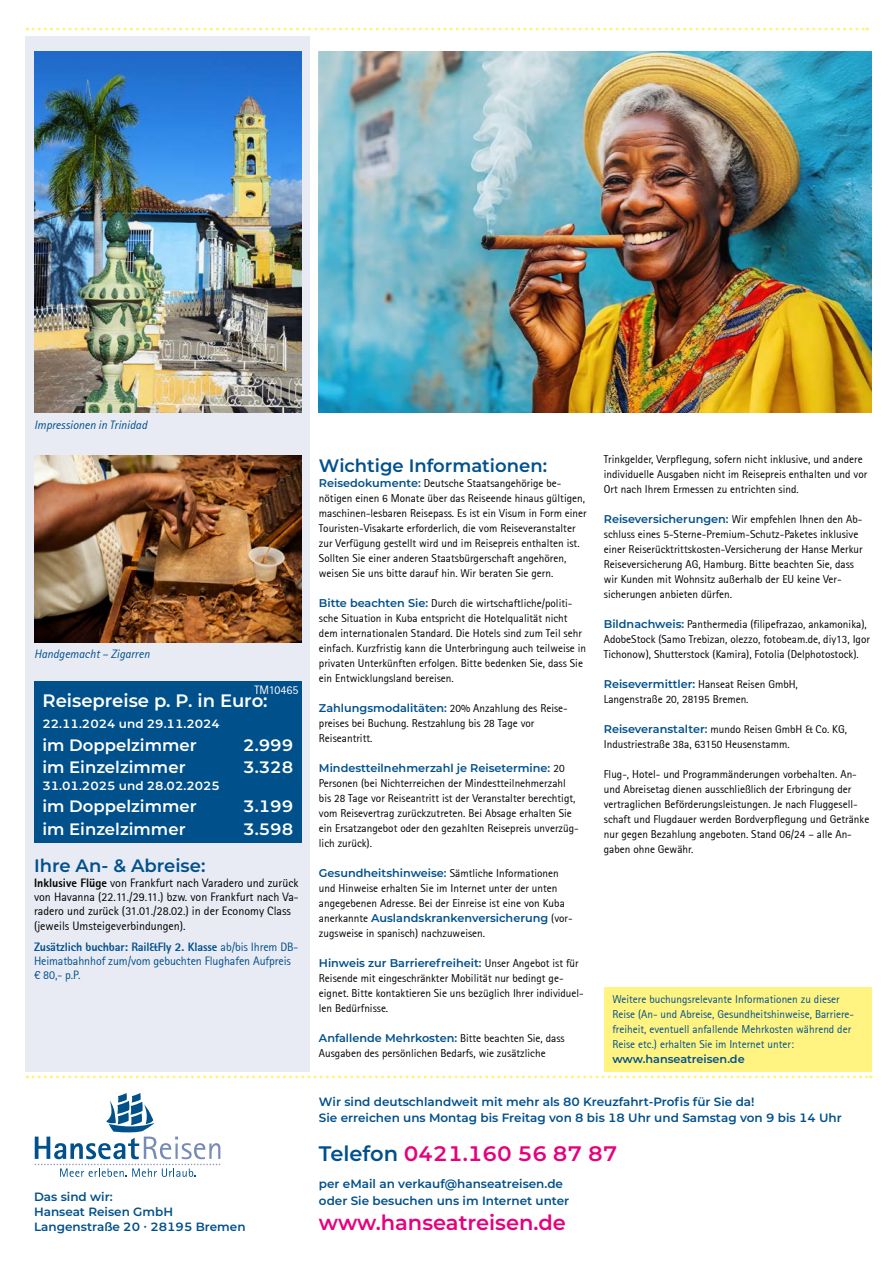
<style>
.page{position:relative;width:893px;height:1263px;background:#fff}
.page>*{position:absolute;margin:0;border:0;box-sizing:border-box;transform-origin:0 0}
.t1{font:600 21px "Montserrat";color:#e6007d}
.t2{font:600 18px "Montserrat";color:#00508c}
.t3{font:600 18px "Montserrat";color:#fff}
.t4{font:600 16.5px "Montserrat";color:#fff}
.t5{font:600 12px/15px "Montserrat";color:#00508c}
.t6{font:12px/14.4px "Rotis Sans Serif";color:#000}
.t7{font:12px/14.4px "Rotis Sans Serif";letter-spacing:-.01em;color:#00508c}
.t8{font:600 12px "Montserrat";color:#fff}
.t9{font:italic 12px "Rotis Sans Serif";color:#00508c}
.t10{font:12px "Rotis Sans Serif";color:#fff}
.t11{font:11.25px/15px "Rotis Sans Serif";color:#000}
.t12{font:600 11.25px "Montserrat";color:#00508c}
.t13{font:11.25px/15px "Rotis Sans Serif";color:#00508c}
.s1{font-weight:800}
.s2{font-family:"Montserrat";font-weight:600;color:#00508c}
.s3{font-family:"Rotis Sans Serif";font-weight:400;color:#000}
.s4{color:#00508c}
</style>
<div class="page">
<svg style="left:27px;top:28px;width:841px;height:3px"></svg>
<svg style="left:35px;top:1093px;width:185px;height:84px"></svg>
<svg style="left:27px;top:1075px;width:844px;height:3px"></svg>
<div style="left:604px;top:986px;width:268px;height:85px;background:#fff482"></div>
<div style="left:26px;top:36px;width:284px;height:1035px;background:#e9ebf4"></div>
<div style="left:34px;top:681px;width:268px;height:162px;background:#00508c"></div>
<img style="left:319px;top:51px;width:553px;height:361px">
<img style="left:34px;top:455px;width:268px;height:187px">
<img style="left:34px;top:51px;width:268px;height:361px">
<p class="t9" style="left:34px;top:418px;width:115px">Impressionen in Trinidad</p>
<p class="t9" style="left:34px;top:647px;width:117px">Handgemacht – Zigarren</p>
<p class="t10" style="left:254px;top:683px;width:45px">TM10465</p>
<h2 class="t3" style="left:43px;top:688px;width:227px">Reisepreise p. P. in Euro:</h2>
<p class="t8" style="left:43px;top:715px;width:179px">22.11.2024 und 29.11.2024</p>
<h3 class="t4" style="left:43px;top:733px;width:156px">im Doppelzimmer</h3>
<h3 class="t4" style="left:243px;top:733px;width:52px">2.999</h3>
<h3 class="t4" style="left:43px;top:756px;width:145px">im Einzelzimmer</h3>
<h3 class="t4" style="left:243px;top:756px;width:52px">3.328</h3>
<p class="t8" style="left:43px;top:777px;width:179px">31.01.2025 und 28.02.2025</p>
<h3 class="t4" style="left:43px;top:795px;width:156px">im Doppelzimmer</h3>
<h3 class="t4" style="left:243px;top:795px;width:52px">3.199</h3>
<h3 class="t4" style="left:43px;top:817px;width:145px">im Einzelzimmer</h3>
<h3 class="t4" style="left:243px;top:817px;width:52px">3.598</h3>
<h2 class="t2" style="left:34px;top:853px;width:173px">Ihre An- &amp; Abreise:</h2>
<p class="t6" style="left:34px;top:875px;width:266px"><span class="s1">Inklusive Flüge</span> von Frankfurt nach Varadero und zurück von Havanna (22.11./29.11.) bzw. von Frankfurt nach Va&shy;radero und zurück (31.01./28.02.) in der Economy Class (jeweils Umsteigeverbindungen).</p>
<p class="t7" style="left:34px;top:939px;width:266px"><span class="s1">Zusätzlich buchbar: Rail&amp;Fly 2. Klasse</span> ab/bis Ihrem DB-<br>Heimatbahnhof zum/vom gebuchten Flughafen Aufpreis € 80,- p.P.</p>
<p class="t5" style="left:34px;top:1189px;width:213px">Das sind wir:<br>Hanseat Reisen GmbH<br>Langenstraße 20 ∙ 28195 Bremen</p>
<h2 class="t2" style="left:319px;top:453px;width:230px">Wichtige Informationen:</h2>
<p class="t11" style="left:319px;top:476px;width:269px"><span class="s2">Reisedokumente:</span> Deutsche Staatsangehörige be&shy;nötigen einen 6 Monate über das Reiseende hinaus gültigen, maschinen-lesbaren Reisepass. Es ist ein Visum in Form einer Touristen-Visakarte erforderlich, die vom Reiseveranstalter zur Verfügung gestellt wird und im Reisepreis enthalten ist.<br>Sollten Sie einer anderen Staatsbürgerschaft angehören, weisen Sie uns bitte darauf hin. Wir beraten Sie gern.</p>
<p class="t11" style="left:319px;top:596px;width:269px"><span class="s2">Bitte beachten Sie:</span> Durch die wirtschaftliche/politi&shy;sche Situation in Kuba entspricht die Hotelqualität nicht dem internationalen Standard. Die Hotels sind zum Teil sehr einfach. Kurzfristig kann die Unterbringung auch teilweise in privaten Unterkünften erfolgen. Bitte bedenken Sie, dass Sie ein Entwicklungsland bereisen.</p>
<p class="t11" style="left:319px;top:701px;width:250px"><span class="s2">Zahlungsmodalitäten:</span> 20% Anzahlung des Reise&shy;preises bei Buchung. Restzahlung bis 28 Tage vor<br>Reiseantritt.</p>
<p class="t12" style="left:319px;top:760px;width:247px">Mindestteilnehmerzahl je Reisetermine: <span class="s3">20</span></p>
<p class="t11" style="left:319px;top:776px;width:261px">Personen (bei Nichterreichen der Mindestteilnehmerzahl bis 28 Tage vor Reiseantritt ist der Veranstalter berechtigt, vom Reisevertrag zurückzutreten. Bei Absage erhalten Sie ein Ersatzangebot oder den gezahlten Reisepreis unverzüg&shy;lich zurück).</p>
<p class="t11" style="left:319px;top:866px;width:247px"><span class="s2">Gesundheitshinweise:</span> Sämtliche Informationen und Hinweise erhalten Sie im Internet unter der unten angegebenen Adresse. Bei der Einreise ist eine von Kuba</p>
<p class="t12" style="left:319px;top:910px;width:255px"><span class="s3">anerkannte</span> Auslandskrankenversicherung <span class="s3">(vor-</span></p>
<p class="t11" style="left:319px;top:926px;width:168px">zugsweise in spanisch) nachzuweisen.</p>
<p class="t12" style="left:319px;top:955px;width:261px">Hinweis zur Barrierefreiheit: <span class="s3">Unser Angebot ist für</span></p>
<p class="t11" style="left:319px;top:971px;width:266px">Reisende mit eingeschränkter Mobilität nur bedingt ge&shy;eignet. Bitte kontaktieren Sie uns bezüglich Ihrer individuel&shy;len Bedürfnisse.</p>
<p class="t12" style="left:319px;top:1030px;width:247px">Anfallende Mehrkosten: <span class="s3">Bitte beachten Sie, dass</span></p>
<p class="t11" style="left:319px;top:1046px;width:228px">Ausgaben des persönlichen Bedarfs, wie zusätzliche</p>
<p class="t11" style="left:604px;top:451px;width:265px">Trinkgelder, Verpflegung, sofern nicht inklusive, und andere individuelle Ausgaben nicht im Reisepreis enthalten und vor<br>Ort nach Ihrem Ermessen zu entrichten sind.</p>
<p class="t11" style="left:604px;top:511px;width:260px"><span class="s2">Reiseversicherungen:</span> Wir empfehlen Ihnen den Ab&shy;schluss eines 5-Sterne-Premium-Schutz-Paketes inklusive einer Reiserücktrittskosten-Versicherung der Hanse Merkur Reiseversicherung AG, Hamburg. Bitte beachten Sie, dass wir Kunden mit Wohnsitz außerhalb der EU keine Ver&shy;sicherungen anbieten dürfen.</p>
<p class="t11" style="left:604px;top:616px;width:268px"><span class="s2">Bildnachweis:</span> Panthermedia (filipefrazao, ankamonika),<br>AdobeStock (Samo Trebizan, olezzo, fotobeam.de, diy13, Igor<br>Tichonow), Shutterstock (Kamira), Fotolia (Delphotostock).</p>
<p class="t11" style="left:604px;top:676px;width:196px"><span class="s2">Reisevermittler:</span> Hanseat Reisen GmbH,<br>Langenstraße 20, 28195 Bremen.</p>
<p class="t11" style="left:604px;top:721px;width:245px"><span class="s2">Reiseveranstalter:</span> mundo Reisen GmbH &amp; Co. KG,<br>Industriestraße 38a, 63150 Heusenstamm.</p>
<p class="t11" style="left:604px;top:766px;width:267px">Flug-, Hotel- und Programmänderungen vorbehalten. An&shy;und Abreisetag dienen ausschließlich der Erbringung der vertraglichen Beförderungsleistungen. Je nach Fluggesell&shy;schaft und Flugdauer werden Bordverpflegung und Getränke nur gegen Bezahlung angeboten. Stand 06/24 – alle An&shy;gaben ohne Gewähr.</p>
<p class="t13" style="left:612px;top:991px;width:243px">Weitere buchungsrelevante Informationen zu dieser Reise (An- und Abreise, Gesundheitshinweise, Barriere&shy;freiheit, eventuell anfallende Mehrkosten während der Reise etc.) erhalten Sie im Internet unter:</p>
<p class="t12" style="left:612px;top:1051px;width:134px">www.hanseatreisen.de</p>
<p class="t5" style="left:319px;top:1092px;width:524px;line-height:16.5px">Wir sind deutschlandweit mit mehr als 80 Kreuzfahrt-Profis für Sie da!<br>Sie erreichen uns Montag bis Freitag von 8 bis 18 Uhr und Samstag von 9 bis 14 Uhr</p>
<h1 class="t1" style="left:319px;top:1139px;width:300px"><span class="s4">Telefon</span> 0421.160 56 87 87</h1>
<p class="t5" style="left:319px;top:1175px;width:252px;line-height:16.5px">per eMail an verkauf@hanseatreisen.de oder Sie besuchen uns im Internet unter</p>
<h1 class="t1" style="left:319px;top:1208px;width:249px">www.hanseatreisen.de</h1>
</div>
